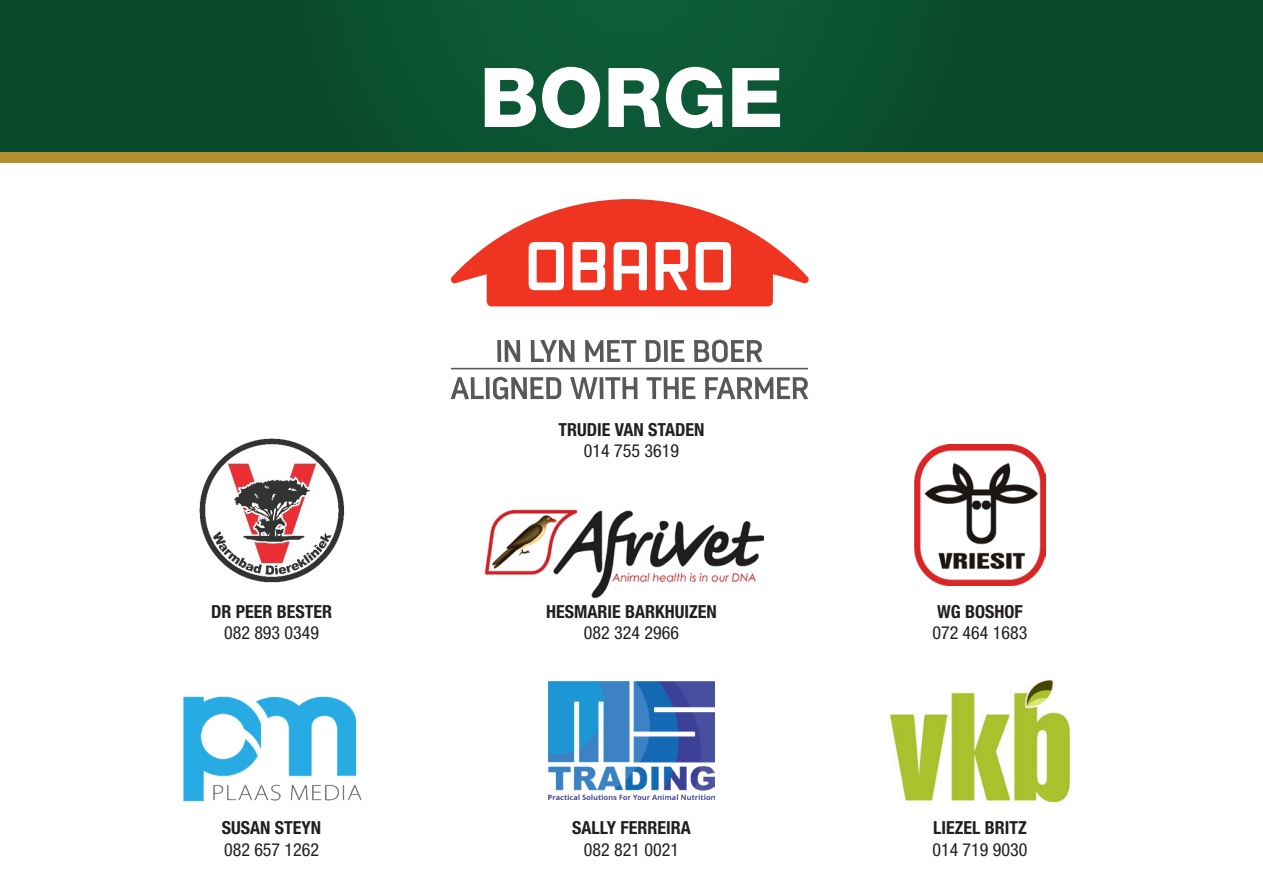
<style>
.page{position:relative;width:1263px;height:893px;background:#fff}
.page>*{position:absolute;margin:0;border:0;box-sizing:border-box;transform-origin:0 0}
.t1{font:800 82.5px "Helvetica Neue";color:#fff}
.t2{font:700 condensed 18px "Helvetica Neue";color:#231f20}
.t3{font:condensed 18px "Helvetica Neue";color:#231f20}
</style>
<div class="page">
<div style="left:0;top:0;width:1263px;height:163px;background:#b28f2f"></div>
<div style="left:0;top:0;width:1263px;height:152px;background:linear-gradient(to right,#0a4f2e,#0a4f2e)"></div>
<svg style="left:451px;top:199px;width:358px;height:107px"></svg>
<svg style="left:497px;top:340px;width:4px;height:22px"></svg>
<svg style="left:504px;top:340px;width:16px;height:22px"></svg>
<svg style="left:531px;top:340px;width:44px;height:22px"></svg>
<svg style="left:585px;top:340px;width:51px;height:22px"></svg>
<svg style="left:645px;top:340px;width:16px;height:22px"></svg>
<svg style="left:664px;top:340px;width:4px;height:22px"></svg>
<svg style="left:671px;top:340px;width:13px;height:22px"></svg>
<svg style="left:694px;top:340px;width:68px;height:22px"></svg>
<svg style="left:451px;top:377px;width:33px;height:22px"></svg>
<svg style="left:486px;top:377px;width:4px;height:22px"></svg>
<svg style="left:493px;top:377px;width:68px;height:22px"></svg>
<svg style="left:570px;top:377px;width:28px;height:22px"></svg>
<svg style="left:599px;top:377px;width:4px;height:22px"></svg>
<svg style="left:605px;top:377px;width:32px;height:22px"></svg>
<svg style="left:646px;top:377px;width:49px;height:22px"></svg>
<svg style="left:705px;top:377px;width:103px;height:22px"></svg>
<hr style="left:451px;top:368px;width:357px;height:1px;background:#57585a">
<img style="left:484px;top:509px;width:279px;height:90px">
<img style="left:549px;top:682px;width:165px;height:118px">
<img style="left:890px;top:680px;width:181px;height:123px">
<img style="left:183px;top:696px;width:179px;height:106px">
<img style="left:914px;top:445px;width:131px;height:141px">
<img style="left:199px;top:438px;width:146px;height:145px">
<p class="t2" style="left:211px;top:600px;width:122px">DR PEER BESTER</p>
<p class="t3" style="left:224px;top:622px;width:97px">082 893 0349</p>
<p class="t2" style="left:222px;top:817px;width:101px">SUSAN STEYN</p>
<p class="t3" style="left:224px;top:839px;width:97px">082 657 1262</p>
<h1 class="t1" style="left:479px;top:49px;width:306px">BORGE</h1>
<p class="t2" style="left:558px;top:418px;width:148px">TRUDIE VAN STADEN</p>
<p class="t3" style="left:584px;top:440px;width:97px">014 755 3619</p>
<p class="t2" style="left:546px;top:600px;width:172px">HESMARIE BARKHUIZEN</p>
<p class="t3" style="left:584px;top:622px;width:97px">082 324 2966</p>
<p class="t2" style="left:572px;top:817px;width:120px">SALLY FERREIRA</p>
<p class="t3" style="left:584px;top:839px;width:97px">082 821 0021</p>
<p class="t2" style="left:937px;top:600px;width:87px">WG BOSHOF</p>
<p class="t3" style="left:932px;top:622px;width:97px">072 464 1683</p>
<p class="t2" style="left:933px;top:817px;width:95px">LIEZEL BRITZ</p>
<p class="t3" style="left:932px;top:839px;width:97px">014 719 9030</p>
</div>
